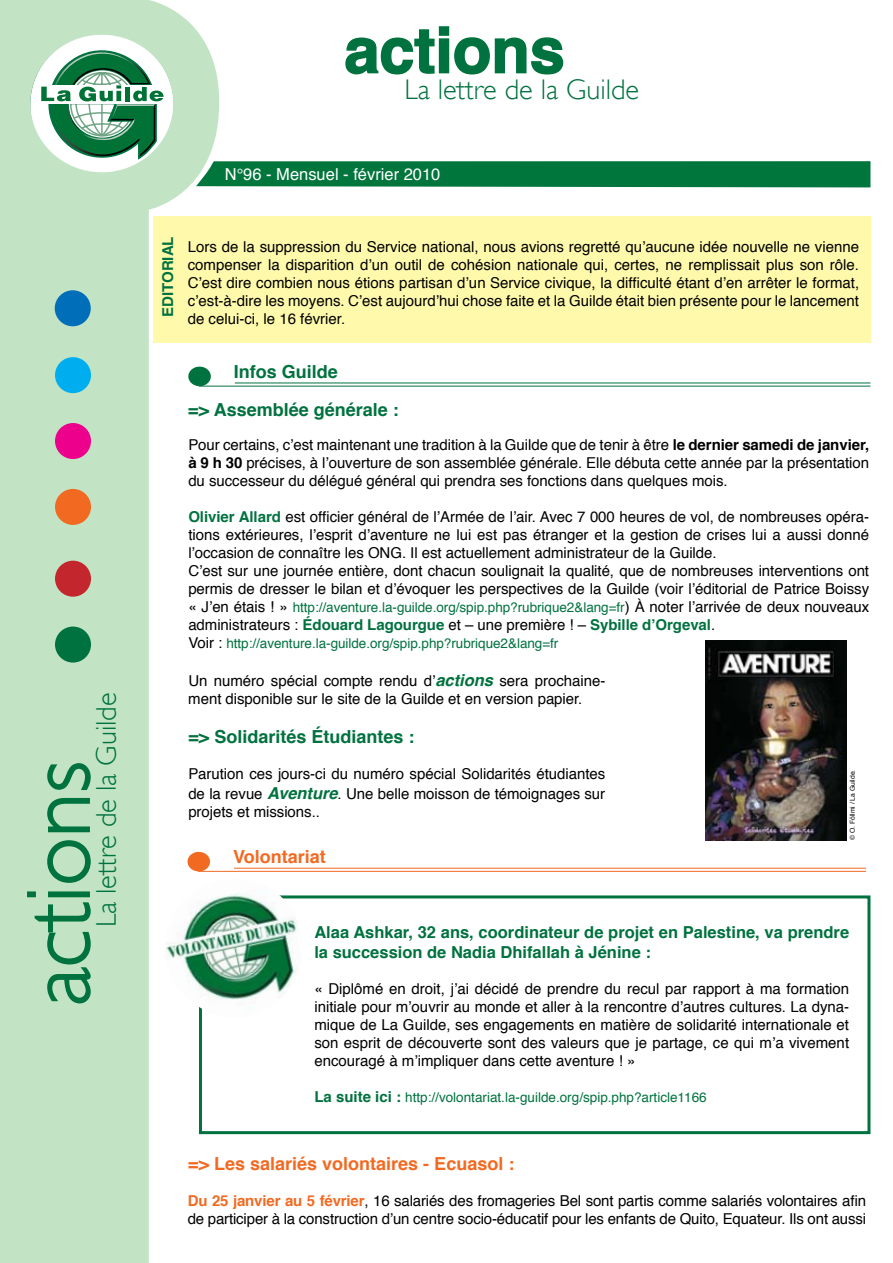
<style>
.page{position:relative;width:893px;height:1263px;background:#fff}
.page>*{position:absolute;margin:0;border:0;box-sizing:border-box;transform-origin:0 0}
.t1{font:300 90px "Gill Sans";color:#00723f}
.t2{font:700 63px "Helvetica";color:#00723f}
.t3{font:300 28.35px "Gill Sans";color:#00723f}
.t4{font:700 18px/38.2px "Helvetica";color:#00723f}
.t5{font:700 18px "Helvetica";color:#f26a22}
.t6{font:700 16.5px/19.8px "Helvetica";color:#00723f}
.t7{font:16.5px "Helvetica";color:#fff}
.t8{font:15px/18px "Helvetica";letter-spacing:-.005em;color:#000}
.t9{font:700 15px "Helvetica";color:#00723f}
.t10{font:13.5px "Helvetica";letter-spacing:-.005em;color:#00723f}
.t11{font:6.75px "Helvetica";color:#000}
.s1{font-weight:700}
.s2{font-weight:700;color:#00723f}
.s3{font-size:15px;color:#000}
.s4{font-weight:700;font-style:italic;font-size:16.5px;color:#00723f}
.s5{font-weight:700;font-size:15px}
.s6{font-weight:700;color:#f26a22}
</style>
<div class="page">
<div style="left:153px;top:216px;width:717px;height:126px;background:#fffaab"></div>
<div style="left:221px;top:161px;width:649px;height:26px;background:#00753c"></div>
<svg style="left:345px;top:26px;width:219px;height:49px"></svg>
<svg style="left:0;top:0;width:221px;height:1263px;fill:#c2e4c5"></svg>
<div style="left:55px;top:626px;width:36px;height:36px;background:#00723f;border-radius:50%"></div>
<div style="left:55px;top:423px;width:36px;height:36px;background:#ec008c;border-radius:50%"></div>
<div style="left:55px;top:561px;width:36px;height:36px;background:#c3262d;border-radius:50%"></div>
<div style="left:55px;top:357px;width:36px;height:36px;background:#00aeef;border-radius:50%"></div>
<div style="left:55px;top:489px;width:36px;height:36px;background:#f26a22;border-radius:50%"></div>
<div style="left:55px;top:290px;width:36px;height:36px;background:#006eb9;border-radius:50%"></div>
<svg style="left:33px;top:901px;width:59px;height:103px;background:#a5d3b0"></svg>
<div style="left:27px;top:891px;width:9px;height:6px;border:2px solid #00753c"></div>
<div style="left:48px;top:891px;width:42px;height:6px;border:2px solid #00753c"></div>
<svg style="left:46px;top:839px;width:45px;height:45px;background:#a0d0ac"></svg>
<svg style="left:46px;top:797px;width:45px;height:36px;background:#9bcda9"></svg>
<svg style="left:46px;top:762px;width:45px;height:29px"></svg>
<svg style="left:30px;top:35px;width:143px;height:137px"></svg>
<div style="left:188px;top:367px;width:23px;height:19px;background:#00723f;border-radius:50%"></div>
<hr style="left:199px;top:386px;width:671px;height:1px;background:#00723f">
<hr style="left:235px;top:383px;width:635px;height:1px;background:#00723f">
<div style="left:188px;top:852px;width:22px;height:19px;background:#f26a22;border-radius:50%"></div>
<hr style="left:198px;top:871px;width:668px;height:1px;background:#f26a22">
<hr style="left:234px;top:868px;width:632px;height:1px;background:#f26a22">
<img style="left:705px;top:641px;width:141px;height:200px">
<div style="left:199px;top:895px;width:671px;height:239px;background:#fff;border:3px solid #00723f"></div>
<img style="left:162px;top:879px;width:145px;height:151px">
<h3 class="t3" style="left:90px;top:927px;width:236px;rotate:-90deg">La lettre de la Guilde</h3>
<h1 class="t1" style="left:7px;top:1006px;width:246px;rotate:-90deg">actions</h1>
<h2 class="t2" style="left:344px;top:-6px;width:222px">actions</h2>
<h3 class="t3" style="left:404px;top:73px;width:236px">La lettre de la Guilde</h3>
<p class="t7" style="left:225px;top:160px;width:217px">N°96 - Mensuel - février 2010</p>
<p class="t9" style="left:154px;top:317px;width:82px;rotate:-90deg">EDITORIAL</p>
<p class="t8" style="left:188px;top:237px;width:673px;text-align:justify">Lors de la suppression du Service national, nous avions regretté qu’aucune idée nouvelle ne vienne compenser la disparition d’un outil de cohésion nationale qui, certes, ne remplissait plus son rôle.<br>C’est dire combien nous étions partisan d’un Service civique, la difficulté étant d’en arrêter le format, c’est-à-dire les moyens. C’est aujourd’hui chose faite et la Guilde était bien présente pour le lancement de celui-ci, le 16 février.</p>
<p class="t4" style="left:188px;top:351px;width:212px;text-indent:46px">Infos Guilde<br>=&gt; Assemblée générale :</p>
<p class="t8" style="left:188px;top:435px;width:682px;text-align:justify">Pour certains, c’est maintenant une tradition à la Guilde que de tenir à être <span class="s1">le dernier samedi de janvier, à 9 h 30</span> précises, à l’ouverture de son assemblée générale. Elle débuta cette année par la présentation du successeur du délégué général qui prendra ses fonctions dans quelques mois.</p>
<p class="t8" style="left:188px;top:507px;width:682px"><span class="s2">Olivier Allard</span> est officier général de l’Armée de l’air. Avec 7 000 heures de vol, de nombreuses opéra&shy;tions extérieures, l’esprit d’aventure ne lui est pas étranger et la gestion de crises lui a aussi donné l’occasion de connaître les ONG. Il est actuellement administrateur de la Guilde.<br>C’est sur une journée entière, dont chacun soulignait la qualité, que de nombreuses interventions ont permis de dresser le bilan et d’évoquer les perspectives de la Guilde (voir l’éditorial de Patrice Boissy</p>
<p class="t10" style="left:188px;top:596px;width:682px"><span class="s3">« J’en étais ! »</span> http://aventure.la-guilde.org/spip.php?rubrique2&amp;lang=fr<span class="s3">) À noter l’arrivée de deux nouveaux</span></p>
<p class="t8" style="left:188px;top:615px;width:528px">administrateurs : <span class="s2">Édouard Lagourgue</span> et – une première ! – <span class="s2">Sybille d’Orgeval</span>.</p>
<p class="t10" style="left:188px;top:632px;width:372px"><span class="s3">Voir :</span> http://aventure.la-guilde.org/spip.php?rubrique2&amp;lang=fr</p>
<p class="t8" style="left:188px;top:671px;width:418px">Un numéro spécial compte rendu d’<span class="s4">actions</span> sera prochaine&shy;ment disponible sur le site de la Guilde et en version papier.</p>
<p class="t4" style="left:188px;top:717px;width:228px">=&gt; Solidarités Étudiantes :</p>
<p class="t8" style="left:188px;top:764px;width:418px;line-height:19.8px">Parution ces jours-ci du numéro spécial Solidarités étudiantes de la revue <span class="s4">Aventure</span>. Une belle moisson de témoignages sur</p>
<p class="t8" style="left:188px;top:802px;width:133px">projets et missions..</p>
<p class="t5" style="left:233px;top:840px;width:94px">Volontariat</p>
<p class="t11" style="left:847px;top:840px;width:72px;rotate:-90deg">© O. Föllmi / La Guilde.</p>
<p class="t6" style="left:314px;top:921px;width:536px">Alaa Ashkar, 32 ans, coordinateur de projet en Palestine, va prendre la succession de Nadia Dhifallah à Jénine :</p>
<p class="t8" style="left:314px;top:979px;width:536px;text-align:justify">« Diplômé en droit, j’ai décidé de prendre du recul par rapport à ma formation initiale pour m’ouvrir au monde et aller à la rencontre d’autres cultures. La dyna&shy;mique de La Guilde, ses engagements en matière de solidarité internationale et son esprit de découverte sont des valeurs que je partage, ce qui m’a vivement encouragé à m’impliquer dans cette aventure ! »</p>
<p class="t10" style="left:314px;top:1086px;width:394px"><span class="s5">La suite ici :</span> http://volontariat.la-guilde.org/spip.php?article1166</p>
<p class="t5" style="left:188px;top:1147px;width:328px">=&gt; Les salariés volontaires - Ecuasol :</p>
<p class="t8" style="left:188px;top:1191px;width:680px"><span class="s6">Du 25 janvier au 5 février</span>, 16 salariés des fromageries Bel sont partis comme salariés volontaires afin de participer à la construction d’un centre socio-éducatif pour les enfants de Quito, Equateur. Ils ont aussi</p>
</div>
